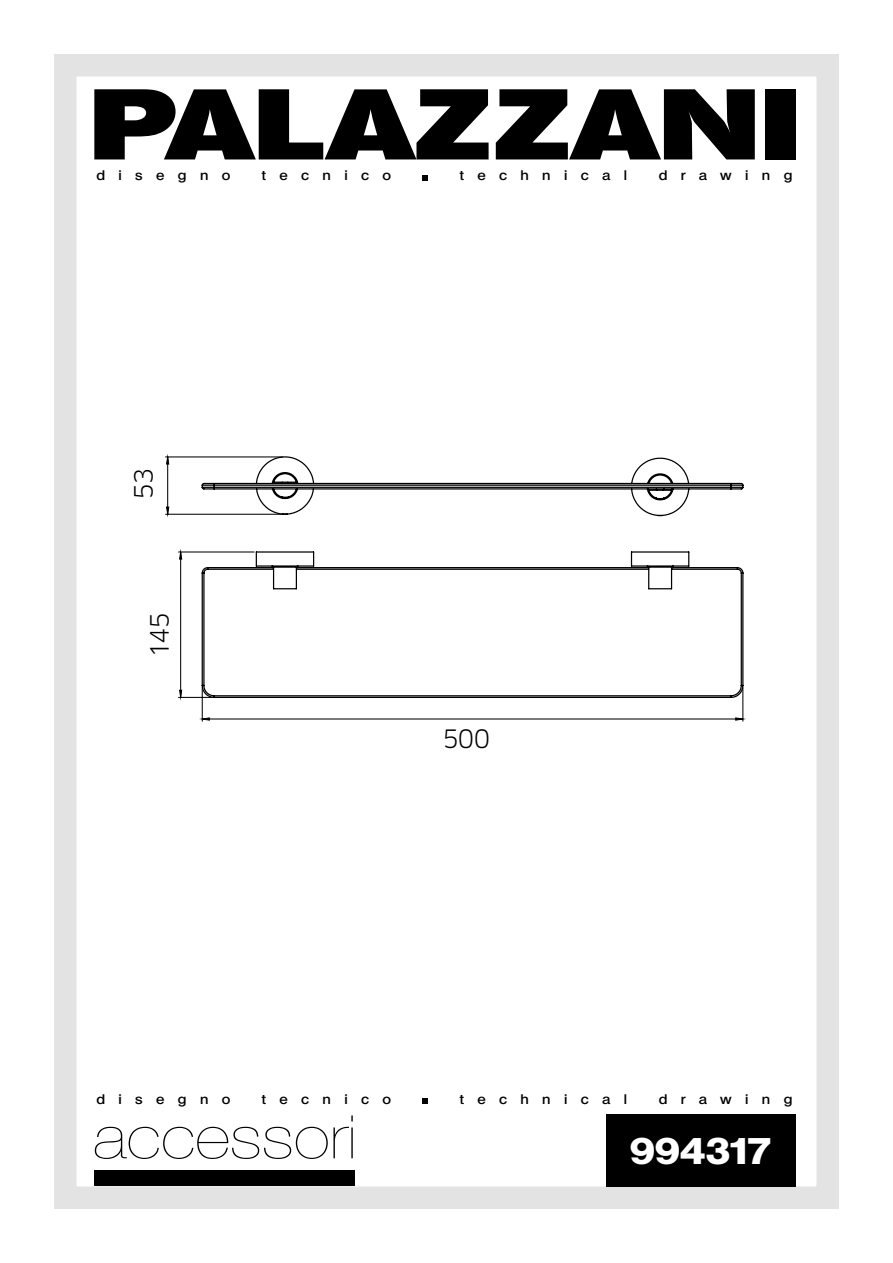
<style>
.page{position:relative;width:893px;height:1263px;background:#fff}
.page>*{position:absolute;margin:0;border:0;box-sizing:border-box;transform-origin:0 0}
.t1{font:200 60px "Helvetica Neue";color:#000;scale:1.15 1}
.t2{font:800 36px "Olympia";color:#fff;scale:1.1 1}
.t3{font:24.75px "Clan LF";color:#000}
.t4{font:600 13.5px "Olympia";letter-spacing:.9em;color:#000;scale:1.1 1}
</style>
<div class="page">
<div style="left:54px;top:54px;width:785px;height:1155px;border:22px solid #e3e3e3"></div>
<svg style="left:496px;top:89px;width:259px;height:70px"></svg>
<div style="left:765px;top:89px;width:31px;height:70px;background:#000"></div>
<svg style="left:94px;top:89px;width:395px;height:70px"></svg>
<svg style="left:422px;top:175px;width:6px;height:5px"></svg>
<svg style="left:422px;top:1098px;width:6px;height:6px"></svg>
<div style="left:606px;top:1114px;width:190px;height:72px;background:#000"></div>
<div style="left:94px;top:1170px;width:261px;height:16px;background:#000"></div>
<hr style="left:742px;top:688px;width:1px;height:33px;background:#000">
<hr style="left:202px;top:688px;width:1px;height:33px;background:#000">
<hr style="left:179px;top:697px;width:33px;height:1px;background:#000">
<hr style="left:179px;top:551px;width:75px;height:1px;background:#000">
<hr style="left:166px;top:514px;width:117px;height:1px;background:#000">
<hr style="left:166px;top:456px;width:117px;height:1px;background:#000">
<svg style="left:203px;top:718px;width:539px;height:2px"></svg>
<svg style="left:167px;top:457px;width:15px;height:240px"></svg>
<svg style="left:201px;top:456px;width:543px;height:243px"></svg>
<p class="t4" style="left:96px;top:168px;width:123px">disegno</p>
<p class="t4" style="left:262px;top:168px;width:119px">tecnico</p>
<p class="t4" style="left:460px;top:168px;width:154px">technical</p>
<p class="t4" style="left:659px;top:168px;width:123px">drawing</p>
<h3 class="t3" style="left:130px;top:499px;width:32px;rotate:-90deg">53</h3>
<h3 class="t3" style="left:146px;top:656px;width:44px;rotate:-90deg">145</h3>
<h3 class="t3" style="left:443px;top:725px;width:48px">500</h3>
<p class="t4" style="left:96px;top:1091px;width:123px">disegno</p>
<p class="t4" style="left:262px;top:1091px;width:119px">tecnico</p>
<p class="t4" style="left:460px;top:1091px;width:154px">technical</p>
<p class="t4" style="left:659px;top:1091px;width:123px">drawing</p>
<h1 class="t1" style="left:93px;top:1102px;width:230px">accessori</h1>
<h2 class="t2" style="left:630px;top:1130px;width:131px">994317</h2>
</div>
